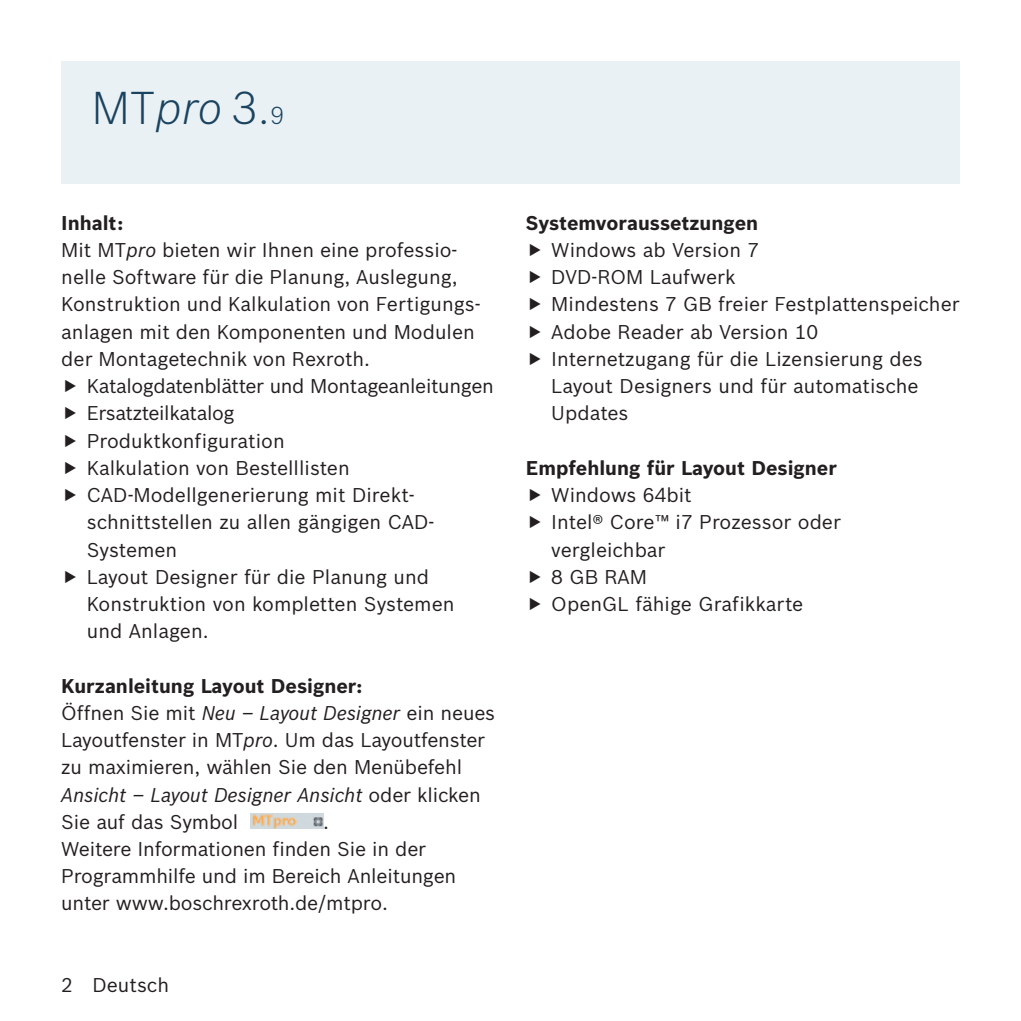
<style>
.page{position:relative;width:1021px;height:1021px;background:#fff}
.page>*{position:absolute;margin:0;border:0;box-sizing:border-box;transform-origin:0 0}
.t1{font:300 45px "Bosch Sans";color:#1a4360}
.t2{font:19.5px/27.3px "Bosch Sans";color:#231f20}
.t3{font:700 19.5px "Bosch Sans";color:#231f20}
.s1{font-style:italic}
.s2{font-size:24px}
.s3{font-weight:700}
</style>
<div class="page">
<div style="left:61px;top:61px;width:898px;height:123px;background:#eaf1f5"></div>
<img style="left:251px;top:813px;width:72px;height:15px">
<h1 class="t1" style="left:92px;top:80px;width:194px">MT<span class="s1">pro</span> 3.<span class="s2">9</span></h1>
<p class="t2" style="left:61px;top:209px;width:421px"><span class="s3">Inhalt:<br></span>Mit MT<span class="s1">pro</span> bieten wir Ihnen eine professio&shy;nelle Software für die Planung, Auslegung, Konstruktion und Kalkulation von Fertigungs&shy;anlagen mit den Komponenten und Modulen der Montagetechnik von Rexroth.</p>
<p class="t2" style="left:87px;top:372px;width:408px">Katalogdatenblätter und Montageanleitungen<br>Ersatzteilkatalog<br>Produktkonfiguration<br>Kalkulation von Bestelllisten<br>CAD-Modellgenerierung mit Direkt&shy;schnittstellen zu allen gängigen CAD-<br>Systemen<br>Layout Designer für die Planung und<br>Konstruktion von kompletten Systemen und Anlagen.</p>
<p class="t2" style="left:61px;top:671px;width:435px"><span class="s3">Kurzanleitung Layout Designer:<br></span>Öffnen Sie mit <span class="s1">Neu – Layout Designer</span> ein neues Layoutfenster in MT<span class="s1">pro</span>. Um das Layoutfenster zu maximieren, wählen Sie den Menübefehl <span class="s1">Ansicht – Layout Designer Ansicht</span> oder klicken Sie auf das Symbol</p>
<p class="t2" style="left:61px;top:807px;width:396px;text-indent:262px">.<br>Weitere Informationen finden Sie in der<br>Programmhilfe und im Bereich Anleitungen unter www.boschrexroth.de/mtpro.</p>
<p class="t2" style="left:61px;top:971px;width:109px">2 Deutsch</p>
<p class="t3" style="left:526px;top:210px;width:234px">Systemvoraussetzungen</p>
<p class="t2" style="left:551px;top:236px;width:410px">Windows ab Version 7<br>DVD-ROM Laufwerk<br>Mindestens 7 GB freier Festplattenspeicher<br>Adobe Reader ab Version 10<br>Internetzugang für die Lizensierung des<br>Layout Designers und für automatische<br>Updates</p>
<p class="t3" style="left:526px;top:455px;width:312px">Empfehlung für Layout Designer</p>
<p class="t2" style="left:551px;top:481px;width:291px">Windows 64bit<br>Intel® Core™ i7 Prozessor oder vergleichbar<br>8 GB RAM<br>OpenGL fähige Grafikkarte</p>
</div>
